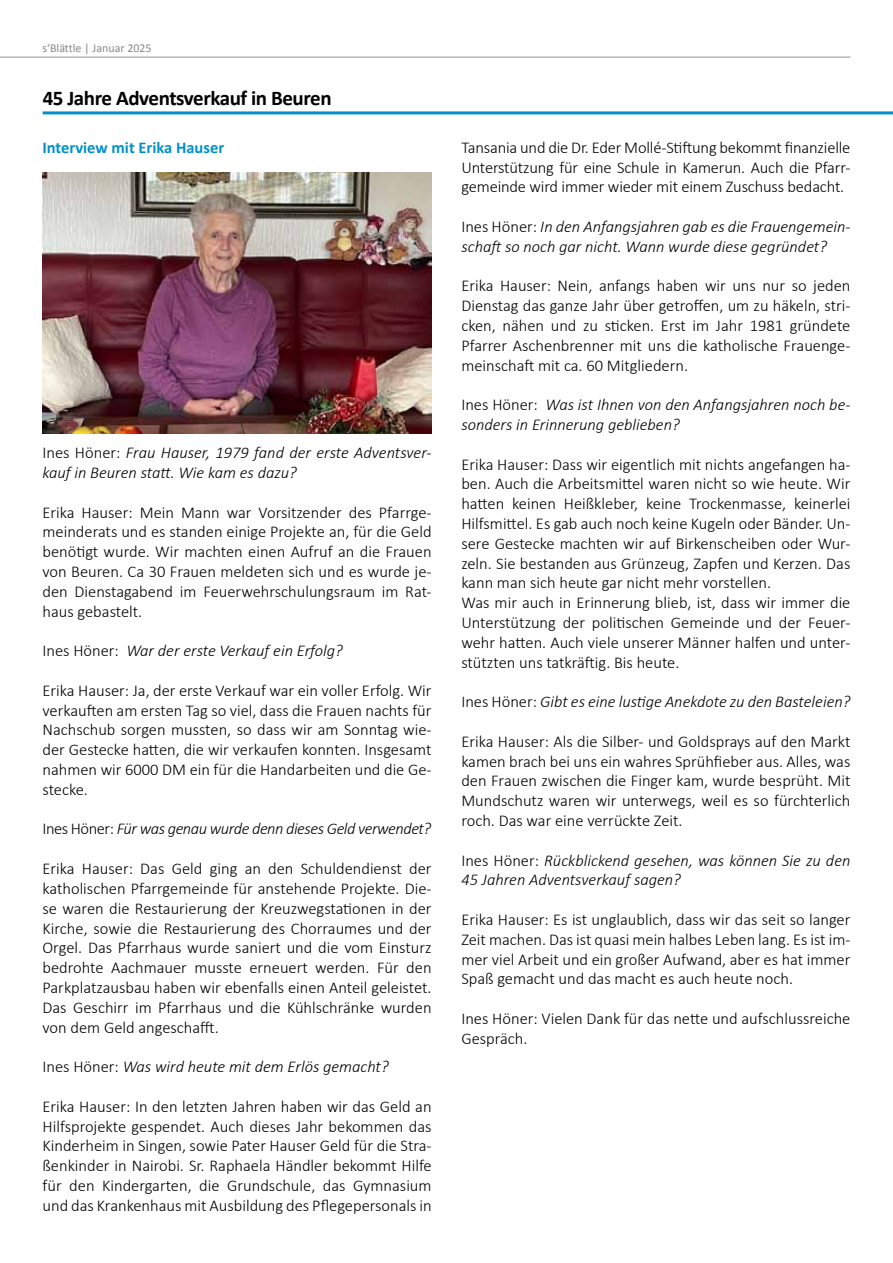
<style>
.page{position:relative;width:893px;height:1263px;background:#fff}
.page>*{position:absolute;margin:0;border:0;box-sizing:border-box;transform-origin:0 0}
.t1{font:700 21px "Calibri";letter-spacing:-.02em;color:#000}
.t2{font:300 16.5px/19.8px "Calibri";color:#000;text-align:justify}
.t3{font:italic 300 16.5px/19.8px "Calibri";color:#000}
.t4{font:italic 300 16.5px "Calibri";letter-spacing:-.03em;color:#000}
.t5{font:700 16.5px "Calibri";color:#0091ca}
.t6{font:12px "Calibri";color:#87888a}
.s1{font-style:normal}
</style>
<div class="page">
<hr style="left:0;top:57px;width:850px;height:1px;background:#9c9e9f">
<hr style="left:43px;top:111px;width:850px;height:3px;background:#0091ca">
<img style="left:43px;top:173px;width:389px;height:261px">
<p class="t6" style="left:43px;top:39px;width:111px">s‘Blättle | Januar 2025</p>
<p class="t1" style="left:43px;top:83px;width:290px">45 Jahre Adventsverkauf in Beuren</p>
<p class="t5" style="left:43px;top:136px;width:183px">Interview mit Erika Hauser</p>
<p class="t3" style="left:43px;top:443px;width:391px"><span class="s1">Ines Höner:</span> Frau Hauser, 1979 fand der erste Adventsver&shy;kauf in Beuren statt. Wie kam es dazu?</p>
<p class="t2" style="left:43px;top:502px;width:391px">Erika Hauser: Mein Mann war Vorsitzender des Pfarrge&shy;meinderats und es standen einige Projekte an, für die Geld benötigt wurde. Wir machten einen Aufruf an die Frauen von Beuren. Ca 30 Frauen meldeten sich und es wurde je&shy;den Dienstagabend im Feuerwehrschulungsraum im Rat&shy;haus gebastelt.</p>
<p class="t3" style="left:43px;top:641px;width:302px"><span class="s1">Ines Höner:</span> War der erste Verkauf ein Erfolg?</p>
<p class="t2" style="left:43px;top:680px;width:391px">Erika Hauser: Ja, der erste Verkauf war ein voller Erfolg. Wir verkauften am ersten Tag so viel, dass die Frauen nachts für Nachschub sorgen mussten, so dass wir am Sonntag wie&shy;der Gestecke hatten, die wir verkaufen konnten. Insgesamt nahmen wir 6000 DM ein für die Handarbeiten und die Ge&shy;stecke.</p>
<p class="t4" style="left:43px;top:819px;width:390px"><span class="s1">Ines Höner:</span> Für was genau wurde denn dieses Geld verwendet?</p>
<p class="t2" style="left:43px;top:858px;width:391px">Erika Hauser: Das Geld ging an den Schuldendienst der katholischen Pfarrgemeinde für anstehende Projekte. Die&shy;se waren die Restaurierung der Kreuzwegstationen in der Kirche, sowie die Restaurierung des Chorraumes und der Orgel. Das Pfarrhaus wurde saniert und die vom Einsturz bedrohte Aachmauer musste erneuert werden. Für den Parkplatzausbau haben wir ebenfalls einen Anteil geleistet.<br>Das Geschirr im Pfarrhaus und die Kühlschränke wurden von dem Geld angeschafft.</p>
<p class="t3" style="left:43px;top:1056px;width:348px"><span class="s1">Ines Höner:</span> Was wird heute mit dem Erlös gemacht?</p>
<p class="t2" style="left:43px;top:1096px;width:391px">Erika Hauser: In den letzten Jahren haben wir das Geld an Hilfsprojekte gespendet. Auch dieses Jahr bekommen das Kinderheim in Singen, sowie Pater Hauser Geld für die Stra&shy;ßenkinder in Nairobi. Sr. Raphaela Händler bekommt Hilfe für den Kindergarten, die Grundschule, das Gymnasium und das Krankenhaus mit Ausbildung des Pflegepersonals in</p>
<p class="t2" style="left:461px;top:137px;width:391px">Tansania und die Dr. Eder Mollé-Stiftung bekommt finanzielle Unterstützung für eine Schule in Kamerun. Auch die Pfarr&shy;gemeinde wird immer wieder mit einem Zuschuss bedacht.</p>
<p class="t3" style="left:461px;top:216px;width:391px"><span class="s1">Ines Höner:</span> In den Anfangsjahren gab es die Frauengemein&shy;schaft so noch gar nicht. Wann wurde diese gegründet?</p>
<p class="t2" style="left:461px;top:276px;width:391px">Erika Hauser: Nein, anfangs haben wir uns nur so jeden Dienstag das ganze Jahr über getroffen, um zu häkeln, stri&shy;cken, nähen und zu sticken. Erst im Jahr 1981 gründete Pfarrer Aschenbrenner mit uns die katholische Frauenge&shy;meinschaft mit ca. 60 Mitgliedern.</p>
<p class="t3" style="left:461px;top:395px;width:391px"><span class="s1">Ines Höner:</span> Was ist Ihnen von den Anfangsjahren noch be&shy;sonders in Erinnerung geblieben?</p>
<p class="t2" style="left:461px;top:454px;width:391px;text-align:left">Erika Hauser: Dass wir eigentlich mit nichts angefangen ha&shy;ben. Auch die Arbeitsmittel waren nicht so wie heute. Wir hatten keinen Heißkleber, keine Trockenmasse, keinerlei Hilfsmittel. Es gab auch noch keine Kugeln oder Bänder. Un&shy;sere Gestecke machten wir auf Birkenscheiben oder Wur&shy;zeln. Sie bestanden aus Grünzeug, Zapfen und Kerzen. Das kann man sich heute gar nicht mehr vorstellen.<br>Was mir auch in Erinnerung blieb, ist, dass wir immer die Unterstützung der politischen Gemeinde und der Feuer&shy;wehr hatten. Auch viele unserer Männer halfen und unter&shy;stützten uns tatkräftig. Bis heute.</p>
<p class="t3" style="left:461px;top:692px;width:391px"><span class="s1">Ines Höner:</span> Gibt es eine lustige Anekdote zu den Basteleien?</p>
<p class="t2" style="left:461px;top:731px;width:391px">Erika Hauser: Als die Silber- und Goldsprays auf den Markt kamen brach bei uns ein wahres Sprühfieber aus. Alles, was den Frauen zwischen die Finger kam, wurde besprüht. Mit Mundschutz waren wir unterwegs, weil es so fürchterlich roch. Das war eine verrückte Zeit.</p>
<p class="t3" style="left:461px;top:850px;width:391px"><span class="s1">Ines Höner:</span> Rückblickend gesehen, was können Sie zu den<br>45 Jahren Adventsverkauf sagen?</p>
<p class="t2" style="left:461px;top:909px;width:391px">Erika Hauser: Es ist unglaublich, dass wir das seit so langer Zeit machen. Das ist quasi mein halbes Leben lang. Es ist im&shy;mer viel Arbeit und ein großer Aufwand, aber es hat immer Spaß gemacht und das macht es auch heute noch.</p>
<p class="t2" style="left:461px;top:1008px;width:391px">Ines Höner: Vielen Dank für das nette und aufschlussreiche<br>Gespräch.</p>
</div>
